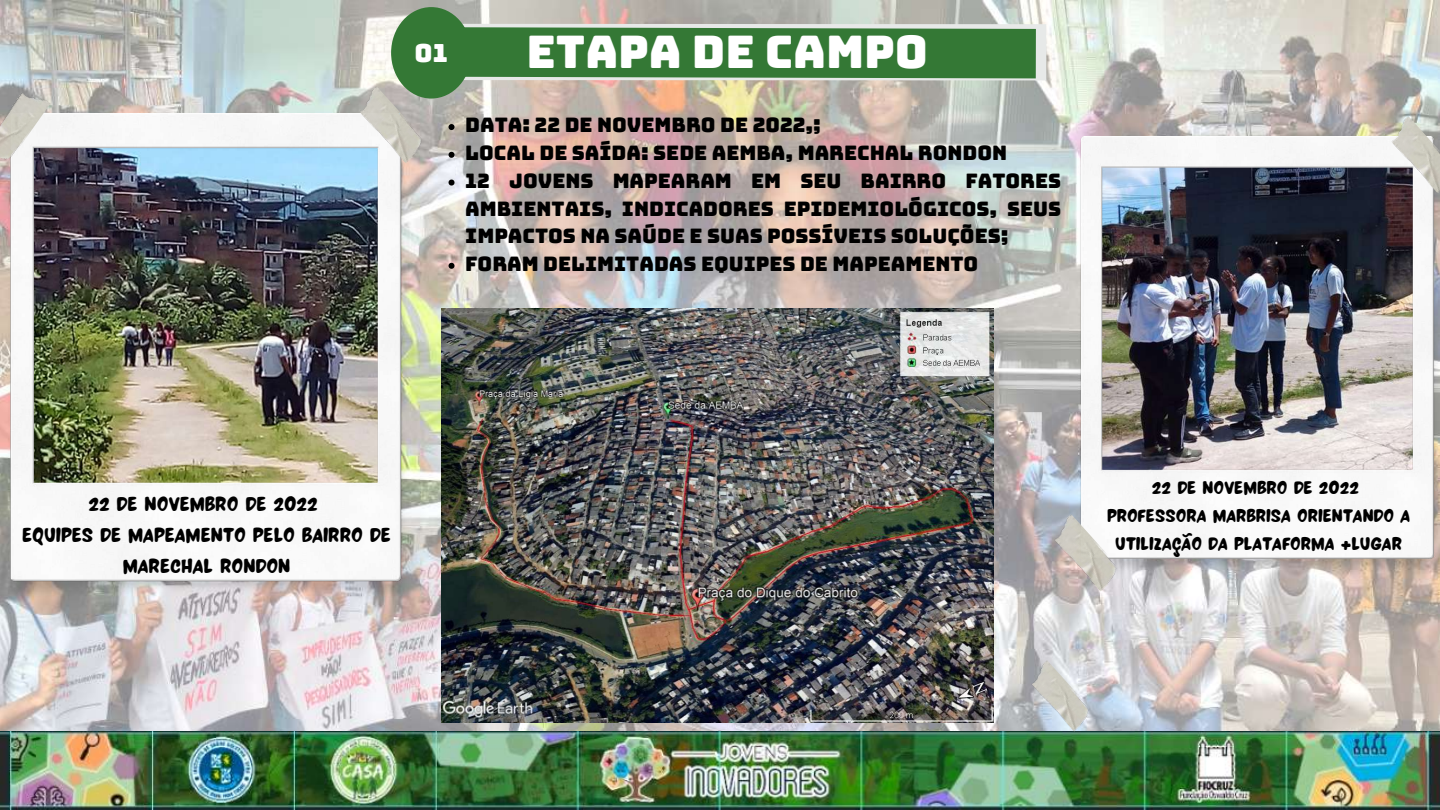
<style>
.page{position:relative;width:1440px;height:810px;background:#fff}
.page>*{position:absolute;margin:0;border:0;box-sizing:border-box;transform-origin:0 0}
.t1{font:45px "Bungee";color:#fff}
.t2{font:25px "Bungee";color:#fff}
.t3{font:22.4px/30.9px "NF La Lou Regular";color:#000;text-align:center}
.t4{font:20.2px/27.9px "NF La Lou Regular";color:#000;text-align:center}
.t5{font:20px/27.8px "Bungee";color:#000}
</style>
<div class="page">
<img style="left:0;top:0;width:1440px;height:810px">
<img style="left:1px;top:732px;width:1439px;height:78px">
<img style="left:6px;top:113px;width:402px;height:484px">
<img style="left:1077px;top:137px;width:363px;height:436px">
<svg style="left:385px;top:0;width:718px;height:109px;background:#cbc8ba"></svg>
<svg style="left:382px;top:2px;width:704px;height:101px;background:#8aa683"></svg>
<div style="left:391px;top:7px;width:80px;height:92px;background:#347835;border-radius:50%"></div>
<img style="left:0;top:86px;width:50px;height:81px">
<img style="left:354px;top:86px;width:74px;height:78px">
<img style="left:1386px;top:116px;width:54px;height:77px">
<img style="left:1026px;top:660px;width:69px;height:72px">
<img style="left:442px;top:309px;width:551px;height:414px">
<svg style="left:449px;top:124px;width:6px;height:6px"></svg>
<svg style="left:449px;top:152px;width:6px;height:6px"></svg>
<svg style="left:449px;top:180px;width:6px;height:6px"></svg>
<svg style="left:449px;top:263px;width:6px;height:6px"></svg>
<img style="left:1049px;top:514px;width:74px;height:78px">
<p class="t2" style="left:415px;top:40px;width:35px">01</p>
<h1 class="t1" style="left:526px;top:29px;width:403px">ETAPA DE CAMPO</h1>
<p class="t5" style="left:465px;top:111px;width:597px">DATA: 22 DE NOVEMBRO DE 2022,;<br>LOCAL DE SAÍDA: SEDE AEMBA, MARECHAL RONDON<br>12 JOVENS MAPEARAM EM SEU BAIRRO FATORES AMBIENTAIS, INDICADORES EPIDEMIOLÓGICOS, SEUS IMPACTOS NA SAÚDE E SUAS POSSÍVEIS SOLUÇÕES; FORAM DELIMITADAS EQUIPES DE MAPEAMENTO</p>
<p class="t3" style="left:22px;top:486px;width:370px">22 DE NOVEMBRO DE 2022<br>EQUIPES DE MAPEAMENTO PELO BAIRRO DE<br>MARECHAL RONDON</p>
<p class="t4" style="left:1107px;top:472px;width:305px">22 DE NOVEMBRO DE 2022<br>PROFESSORA MARBRISA ORIENTANDO A<br>UTILIZAÇÃO DA PLATAFORMA +LUGAR</p>
</div>
